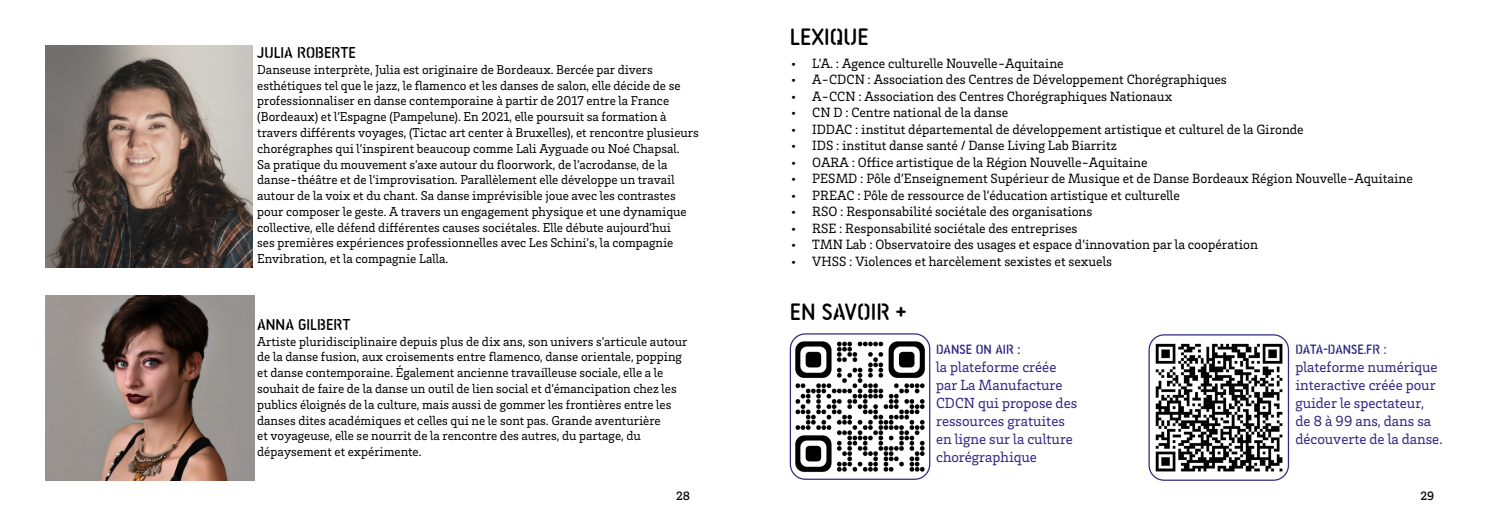
<style>
.page{position:relative;width:1489px;height:525px;background:#fff}
.page>*{position:absolute;margin:0;border:0;box-sizing:border-box;transform-origin:0 0}
.t1{font:26.25px "Stencil Allround";color:#000}
.t2{font:17.5px "Stencil Allround";color:#000}
.t3{font:15px/18px "Brix Slab";color:#312783}
.t4{font:15px "Stencil Allround";color:#2e2c7e}
.t5{font:15px "Stencil Allround";color:#312783}
.t6{font:13.75px "Brix Slab";color:#000}
.t7{font:13.12px/15.8px "Brix Slab";color:#000}
.t8{font:500 12.5px "Brix Slab";color:#000}
.s1{font-family:"Brix Slab"}
</style>
<div class="page">
<img style="left:46px;top:45px;width:206px;height:223px">
<img style="left:46px;top:295px;width:208px;height:185px">
<img style="left:791px;top:337px;width:138px;height:139px">
<div style="left:789px;top:333px;width:141px;height:146px;border:1px solid #2e2c7e;border-radius:15px"></div>
<img style="left:1150px;top:337px;width:138px;height:140px">
<div style="left:1148px;top:334px;width:140px;height:146px;border:1px solid #2e2c7e;border-radius:15px"></div>
<h2 class="t2" style="left:257px;top:44px;width:100px">JULIA ROBERTE</h2>
<p class="t7" style="left:257px;top:61px;width:443px">Danseuse interprète, Julia est originaire de Bordeaux. Bercée par divers esthétiques tel que le jazz, le flamenco et les danses de salon, elle décide de se professionnaliser en danse contemporaine à partir de 2017 entre la France (Bordeaux) et l’Espagne (Pampelune). En 2021, elle poursuit sa formation à travers différents voyages, (Tictac art center à Bruxelles), et rencontre plusieurs chorégraphes qui l’inspirent beaucoup comme Lali Ayguade ou Noé Chapsal.<br>Sa pratique du mouvement s’axe autour du floorwork, de l’acrodanse, de la danse-théâtre et de l’improvisation. Parallèlement elle développe un travail autour de la voix et du chant. Sa danse imprévisible joue avec les contrastes pour composer le geste. A travers un engagement physique et une dynamique collective, elle défend différentes causes sociétales. Elle débute aujourd’hui<br>ses premières expériences professionnelles avec Les Schini’s, la compagnie Envibration, et la compagnie Lalla.</p>
<h2 class="t2" style="left:257px;top:315px;width:95px">ANNA GILBERT</h2>
<p class="t7" style="left:257px;top:333px;width:431px">Artiste pluridisciplinaire depuis plus de dix ans, son univers s’articule autour de la danse fusion, aux croisements entre flamenco, danse orientale, popping et danse contemporaine. Également ancienne travailleuse sociale, elle a le souhait de faire de la danse un outil de lien social et d’émancipation chez les publics éloignés de la culture, mais aussi de gommer les frontières entre les danses dites académiques et celles qui ne le sont pas. Grande aventurière<br>et voyageuse, elle se nourrit de la rencontre des autres, du partage, du dépaysement et expérimente.</p>
<h1 class="t1" style="left:789px;top:23px;width:80px">LEXIQUE</h1>
<p class="t6" style="left:789px;top:54px;width:275px">• L’A. : Agence culturelle Nouvelle-Aquitaine</p>
<p class="t6" style="left:789px;top:71px;width:438px">• A-CDCN : Association des Centres de Développement Chorégraphiques</p>
<p class="t6" style="left:789px;top:87px;width:384px">• A-CCN : Association des Centres Chorégraphiques Nationaux</p>
<p class="t6" style="left:789px;top:104px;width:220px">• CN D : Centre national de la danse</p>
<p class="t6" style="left:789px;top:120px;width:515px">• IDDAC : institut départemental de développement artistique et culturel de la Gironde</p>
<p class="t6" style="left:789px;top:137px;width:328px">• IDS : institut danse santé / Danse Living Lab Biarritz</p>
<p class="t6" style="left:789px;top:153px;width:359px">• OARA : Office artistique de la Région Nouvelle-Aquitaine</p>
<p class="t6" style="left:789px;top:170px;width:624px">• PESMD : Pôle d’Enseignement Supérieur de Musique et de Danse Bordeaux Région Nouvelle-Aquitaine</p>
<p class="t6" style="left:789px;top:186px;width:391px">• PREAC : Pôle de ressource de l’éducation artistique et culturelle</p>
<p class="t6" style="left:789px;top:203px;width:304px">• RSO : Responsabilité sociétale des organisations</p>
<p class="t6" style="left:789px;top:219px;width:289px">• RSE : Responsabilité sociétale des entreprises</p>
<p class="t6" style="left:789px;top:236px;width:469px">• TMN Lab : Observatoire des usages et espace d’innovation par la coopération</p>
<p class="t6" style="left:789px;top:252px;width:324px">• VHSS : Violences et harcèlement sexistes et sexuels</p>
<h1 class="t1" style="left:789px;top:298px;width:118px">EN SAVOIR +</h1>
<p class="t5" style="left:936px;top:341px;width:86px">DANSE ON AIR <span class="s1">:</span></p>
<p class="t3" style="left:936px;top:357px;width:143px">la plateforme créée par La Manufacture<br>CDCN qui propose des ressources gratuites en ligne sur la culture chorégraphique</p>
<p class="t4" style="left:1295px;top:341px;width:92px">DATA-DANSE.FR :</p>
<p class="t3" style="left:1295px;top:357px;width:149px">plateforme numérique interactive créée pour guider le spectateur, de 8 à 99 ans, dans sa découverte de la danse.</p>
<p class="t8" style="left:676px;top:487px;width:16px">28</p>
<p class="t8" style="left:1420px;top:487px;width:15px">29</p>
</div>
